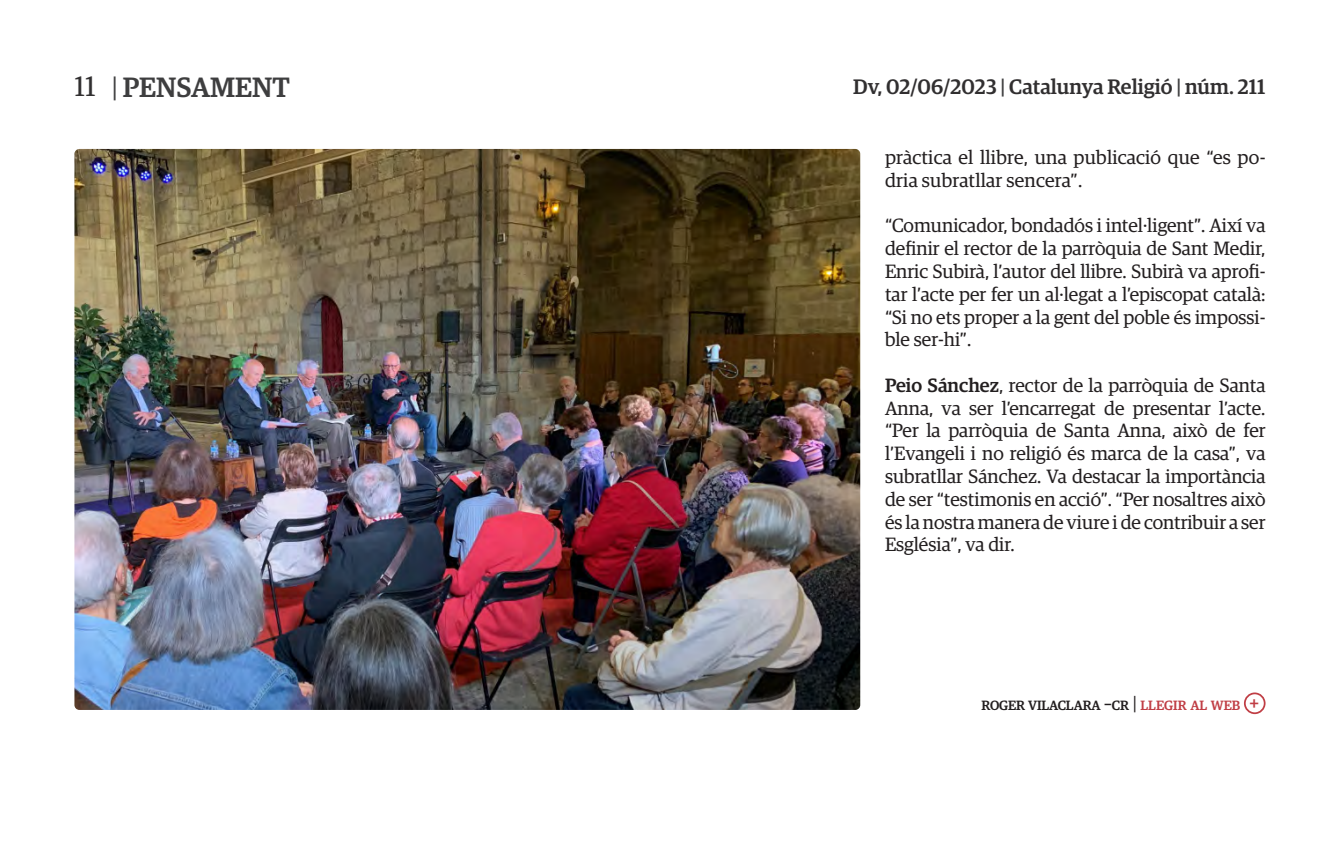
<style>
.page{position:relative;width:1340px;height:844px;background:#fff}
.page>*{position:absolute;margin:0;border:0;box-sizing:border-box;transform-origin:0 0}
.t1{font:500 28px "Guardian Egyp";color:#3e3e3f}
.t2{font:500 21px "Guardian Egyp";color:#312f30}
.t3{font:19.25px/22.8px "Guardian Egyp";color:#231f20;text-align:justify}
.t4{font:500 19.25px "Guardian Egyp";color:#c03e45}
.t5{font:500 13.47px "Guardian Egyp";color:#231f20}
.s1{font-weight:400;color:#312f30}
.s2{font-weight:400}
.s3{color:#3e3e3f}
.s4{font-weight:500}
.s5{font-size:19.25px}
.s6{font-weight:400;font-size:19.25px}
.s7{color:#c03e45}
</style>
<div class="page">
<div style="left:1243px;top:692px;width:22px;height:22px;border:2px solid #c03e45;border-radius:50%"></div>
<img style="left:74px;top:149px;width:786px;height:560px">
<h1 class="t1" style="left:74px;top:67px;width:217px"><span class="s1">11</span> <span class="s2">|</span> PENSAMENT</h1>
<p class="t2" style="left:853px;top:71px;width:414px">Dv, 02/06/2023 <span class="s3">|</span> Catalunya Religió <span class="s3">|</span> núm. 211</p>
<p class="t3" style="left:885px;top:145px;width:382px">pràctica el llibre, una publicació que “es po&shy;dria subratllar sencera”.</p>
<p class="t3" style="left:885px;top:213px;width:382px">“Comunicador, bondadós i intel·ligent”. Així va definir el rector de la parròquia de Sant Medir, Enric Subirà, l’autor del llibre. Subirà va aprofi&shy;tar l’acte per fer un al·legat a l’episcopat català: “Si no ets proper a la gent del poble és impossi&shy;ble ser-hi”.</p>
<p class="t3" style="left:885px;top:372px;width:382px"><span class="s4">Peio Sánchez</span>, rector de la parròquia de Santa Anna, va ser l’encarregat de presentar l’acte. “Per la parròquia de Santa Anna, això de fer l’Evangeli i no religió és marca de la casa”, va subratllar Sánchez. Va destacar la importància de ser “testimonis en acció”. “Per nosaltres això és la nostra manera de viure i de contribuir a ser Església”, va dir.</p>
<p class="t5" style="left:981px;top:695px;width:260px">ROGER VILACLARA <span class="s5">–</span>CR <span class="s6">|</span> <span class="s7">LLEGIR AL WEB</span></p>
<p class="t4" style="left:1249px;top:689px;width:12px">+</p>
</div>
